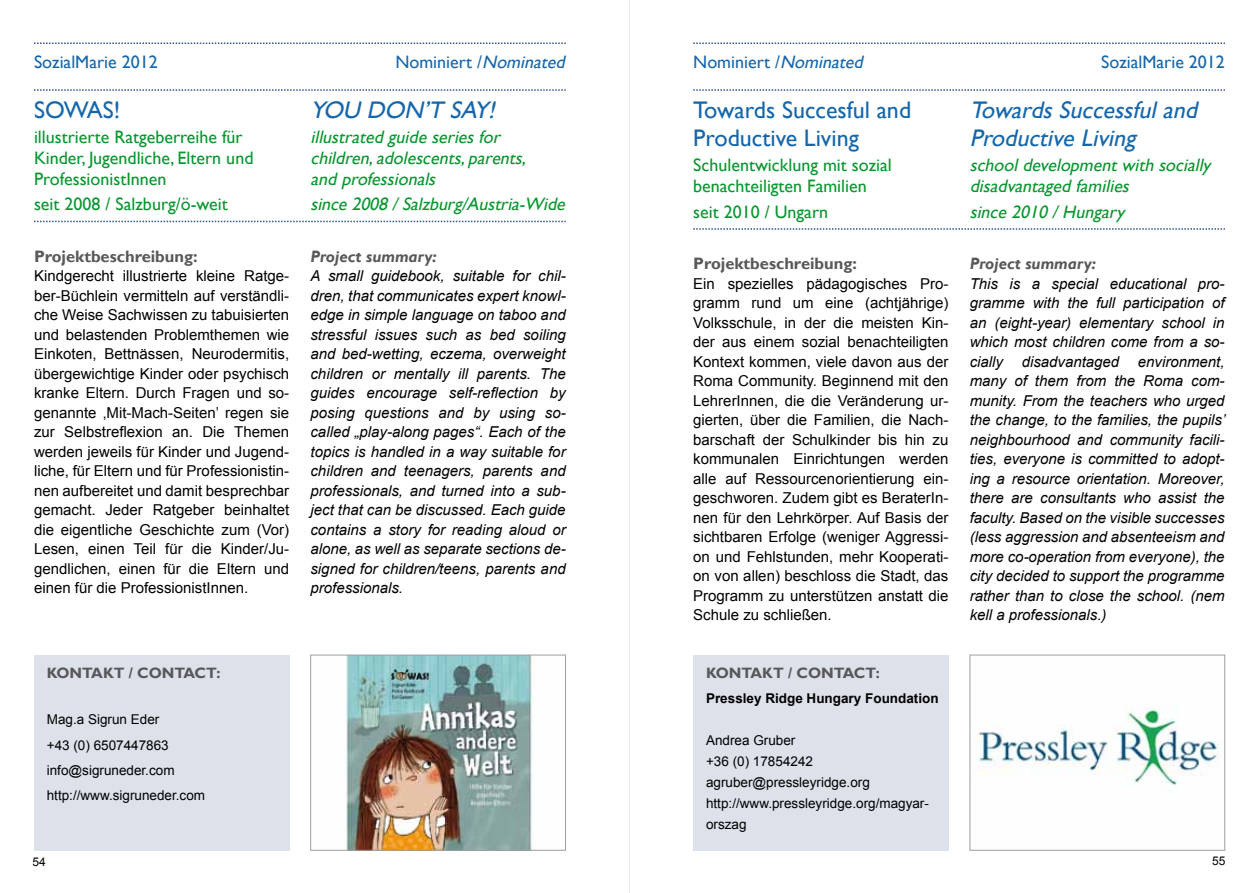
<style>
.page{position:relative;width:1259px;height:893px;background:#fff}
.page>*{position:absolute;margin:0;border:0;box-sizing:border-box;transform-origin:0 0}
.t1{font:italic 24px/28.5px "Gill Sans";color:#1566ab}
.t2{font:24px/28.5px "Gill Sans";color:#1566ab}
.t3{font:italic 18px/21px "Gill Sans";color:#08962f}
.t4{font:18px/21px "Gill Sans";color:#08962f}
.t5{font:18px "Gill Sans";color:#1566ab}
.t6{font:700 16.5px "Gill Sans";color:#58585a}
.t7{font:italic 700 16.5px "Gill Sans";color:#58585a}
.t8{font:15px/19.5px "Arial";color:#000;text-align:justify}
.t9{font:italic 15px/19.5px "Arial";color:#000;text-align:justify}
.t10{font:700 15px "Gill Sans";color:#58585a}
.t11{font:13.5px/21px "Arial";color:#000}
.t12{font:700 13.5px "Arial";color:#000}
.t13{font:12px "Arial";color:#000}
.s1{font-style:italic}
</style>
<div class="page">
<hr style="left:629px;top:0;width:1px;height:893px;background:#eceded">
<div style="left:34px;top:655px;width:255px;height:195px;background:#dce1ea"></div>
<img style="left:345px;top:657px;width:188px;height:191px">
<div style="left:310px;top:655px;width:256px;height:195px;border:1px solid #9c9e9f"></div>
<svg style="left:34px;top:43px;width:532px;height:1px"></svg>
<svg style="left:34px;top:89px;width:532px;height:2px"></svg>
<svg style="left:34px;top:221px;width:532px;height:1px"></svg>
<img style="left:977px;top:707px;width:242px;height:85px">
<div style="left:969px;top:655px;width:256px;height:195px;border:1px solid #9c9e9f"></div>
<div style="left:693px;top:655px;width:255px;height:195px;background:#dce1ea"></div>
<svg style="left:693px;top:43px;width:532px;height:1px"></svg>
<svg style="left:693px;top:89px;width:532px;height:2px"></svg>
<svg style="left:693px;top:228px;width:532px;height:2px"></svg>
<p class="t5" style="left:34px;top:52px;width:125px">SozialMarie 2012</p>
<h1 class="t2" style="left:34px;top:96px;width:88px">SOWAS!</h1>
<p class="t4" style="left:34px;top:127px;width:221px">illustrierte Ratgeberreihe für<br>Kinder, Jugendliche, Eltern und<br>ProfessionistInnen</p>
<p class="t4" style="left:34px;top:194px;width:195px">seit 2008 / Salzburg/ö-weit</p>
<p class="t6" style="left:34px;top:246px;width:165px">Projektbeschreibung:</p>
<p class="t8" style="left:34px;top:266px;width:257px">Kindgerecht illustrierte kleine Ratge&shy;ber-Büchlein vermitteln auf verständli&shy;che Weise Sachwissen zu tabuisierten und belastenden Problemthemen wie Einkoten, Bettnässen, Neurodermitis, übergewichtige Kinder oder psychisch kranke Eltern. Durch Fragen und so&shy;genannte ‚Mit-Mach-Seiten’ regen sie zur Selbstreflexion an. Die Themen werden jeweils für Kinder und Jugend&shy;liche, für Eltern und für Professionistin&shy;nen aufbereitet und damit besprechbar gemacht. Jeder Ratgeber beinhaltet die eigentliche Geschichte zum (Vor)<br>Lesen, einen Teil für die Kinder/Ju&shy;gendlichen, einen für die Eltern und einen für die ProfessionistInnen.</p>
<p class="t5" style="left:395px;top:52px;width:175px">Nominiert /<span class="s1">Nominated</span></p>
<h1 class="t1" style="left:310px;top:96px;width:192px">YOU DON’T SAY!</h1>
<p class="t3" style="left:310px;top:127px;width:221px">illustrated guide seriesfor children,adolescents,parents, and professionals</p>
<p class="t3" style="left:310px;top:194px;width:260px">since2008 /Salzburg/Austria-Wide</p>
<p class="t7" style="left:310px;top:247px;width:128px">Project summary:</p>
<p class="t9" style="left:310px;top:267px;width:257px">A small guidebook, suitable for chil&shy;dren, that communicates expert knowl&shy;edge in simple language on taboo and stressful issues such as bed soiling and bed-wetting, eczema, overweight children or mentally ill parents. The guides encourage self-reflection by posing questions and by using so&shy;called „play-along pages“. Each of the topics is handled in a way suitable for children and teenagers, parents and professionals, and turned into a sub&shy;ject that can be discussed. Each guide contains a story for reading aloud or alone, as well as separate sections de&shy;signed for children/teens, parents and professionals.</p>
<p class="t10" style="left:47px;top:664px;width:175px">KONTAKT / CONTACT:</p>
<p class="t11" style="left:47px;top:707px;width:160px;line-height:25.2px">Mag.a Sigrun Eder<br>+43 (0) 6507447863 info@sigruneder.com http://www.sigruneder.com</p>
<p class="t5" style="left:693px;top:52px;width:175px">Nominiert /<span class="s1">Nominated</span></p>
<p class="t5" style="left:1101px;top:52px;width:125px">SozialMarie 2012</p>
<h1 class="t2" style="left:693px;top:96px;width:219px">Towards Succesful and<br>Productive Living</h1>
<p class="t4" style="left:693px;top:155px;width:200px">Schulentwicklung mit sozial benachteiligten Familien</p>
<p class="t4" style="left:693px;top:201px;width:136px">seit 2010 / Ungarn</p>
<p class="t6" style="left:693px;top:254px;width:165px">Projektbeschreibung:</p>
<p class="t8" style="left:693px;top:274px;width:257px">Ein spezielles pädagogisches Pro&shy;gramm rund um eine (achtjährige)<br>Volksschule, in der die meisten Kin&shy;der aus einem sozial benachteiligten Kontext kommen, viele davon aus der Roma Community. Beginnend mit den LehrerInnen, die die Veränderung ur&shy;gierten, über die Familien, die Nach&shy;barschaft der Schulkinder bis hin zu kommunalen Einrichtungen werden alle auf Ressourcenorientierung ein&shy;geschworen. Zudem gibt es BeraterIn&shy;nen für den Lehrkörper. Auf Basis der sichtbaren Erfolge (weniger Aggressi&shy;on und Fehlstunden, mehr Kooperati&shy;on von allen) beschloss die Stadt, das Programm zu unterstützen anstatt die Schule zu schließen.</p>
<p class="t10" style="left:706px;top:664px;width:175px">KONTAKT / CONTACT:</p>
<p class="t12" style="left:706px;top:689px;width:234px">Pressley Ridge Hungary Foundation</p>
<p class="t11" style="left:706px;top:730px;width:224px">Andrea Gruber<br>+36 (0) 17854242 agruber@pressleyridge.org http://www.pressleyridge.org/magyar&shy;orszag</p>
<h1 class="t1" style="left:969px;top:96px;width:235px">TowardsSuccessfuland<br>Productive Living</h1>
<p class="t3" style="left:969px;top:155px;width:247px">schooldevelopmentwith socially disadvantaged families</p>
<p class="t3" style="left:969px;top:201px;width:161px">since 2010 /Hungary</p>
<p class="t7" style="left:969px;top:254px;width:128px">Project summary:</p>
<p class="t9" style="left:969px;top:274px;width:257px">This is a special educational pro&shy;gramme with the full participation of an (eight-year) elementary school in which most children come from a so&shy;cially disadvantaged environment, many of them from the Roma com&shy;munity. From the teachers who urged the change, to the families, the pupils’ neighbourhood and community facili&shy;ties, everyone is committed to adopt&shy;ing a resource orientation. Moreover, there are consultants who assist the faculty. Based on the visible successes (less aggression and absenteeism and more co-operation from everyone), the city decided to support the programme rather than to close the school. (nem kell a professionals.)</p>
<p class="t13" style="left:33px;top:854px;width:15px">54</p>
<p class="t13" style="left:1212px;top:853px;width:15px">55</p>
</div>
